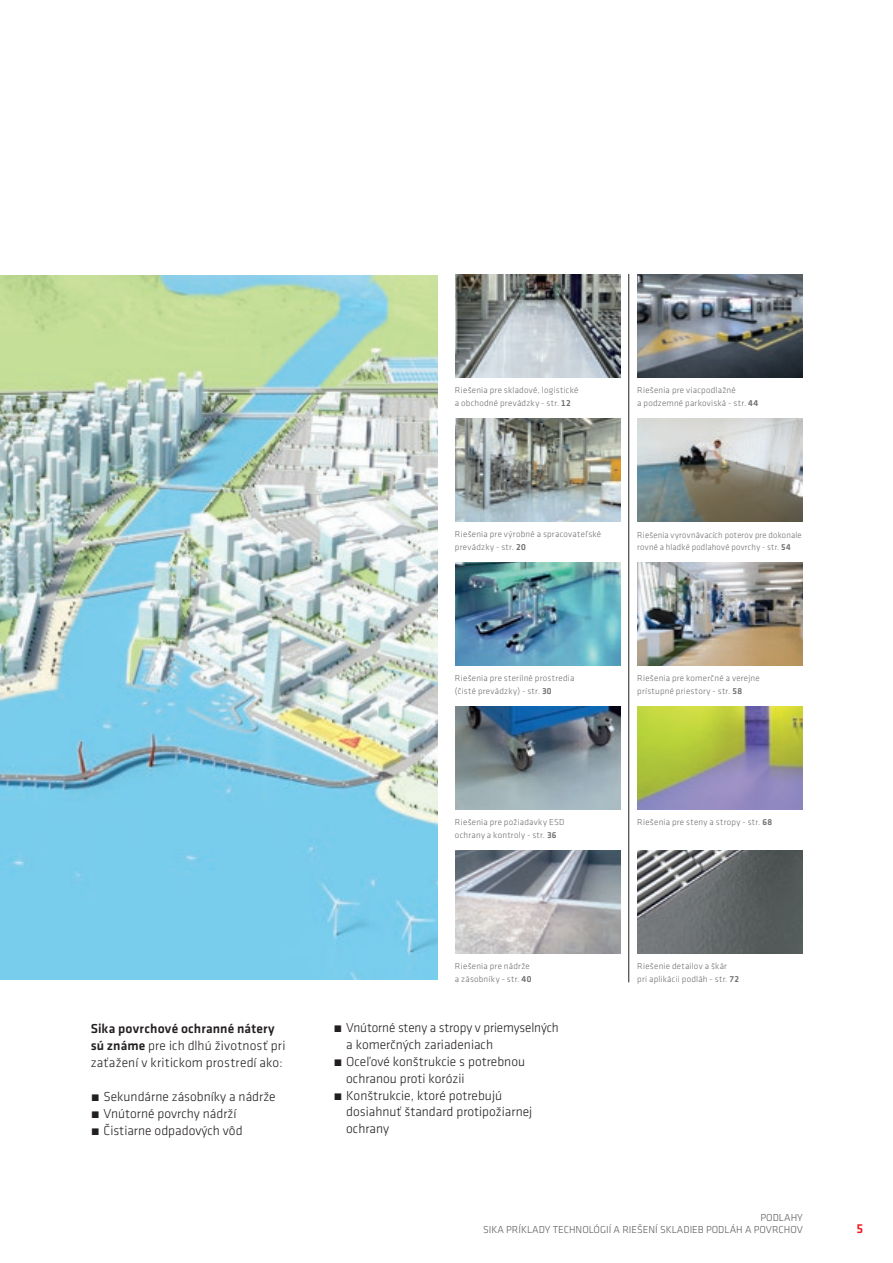
<style>
.page{position:relative;width:893px;height:1263px;background:#fff}
.page>*{position:absolute;margin:0;border:0;box-sizing:border-box;transform-origin:0 0}
.t1{font:300 13.5px/17px "Klavika";color:#231f20}
.t2{font:500 13.5px "Klavika";color:#ee1d23}
.t3{font:300 10.5px/12.6px "Klavika";color:#57585a;text-align:right}
.t4{font:300 9px/12.8px "Klavika";letter-spacing:.025em;color:#6c6d70}
.t5{font:300 9px/12.8px "Klavika";letter-spacing:.025em;color:#6c6d70;scale:.96 1}
.s1{font-weight:500}
</style>
<div class="page">
<img style="left:0;top:275px;width:438px;height:705px">
<img style="left:455px;top:275px;width:165px;height:102px">
<img style="left:455px;top:419px;width:165px;height:102px">
<img style="left:455px;top:563px;width:165px;height:102px">
<img style="left:455px;top:707px;width:165px;height:102px">
<img style="left:637px;top:563px;width:165px;height:102px">
<hr style="left:628px;top:274px;width:1px;height:708px;background:#231f20">
<img style="left:455px;top:850px;width:165px;height:103px">
<img style="left:637px;top:707px;width:165px;height:102px">
<img style="left:637px;top:419px;width:165px;height:102px">
<img style="left:637px;top:850px;width:165px;height:103px">
<img style="left:637px;top:275px;width:165px;height:102px">
<h1 class="t1" style="left:91px;top:1020px;width:196px"><span class="s1">Sika povrchové ochranné nátery sú známe</span> pre ich dlhú životnosť pri zaťažení v kritickom prostredí ako:</h1>
<h1 class="t1" style="left:91px;top:1088px;width:187px">́ Sekundárne zásobníky a nádrže ́ Vnútorné povrchy nádrží<br>́ Čistiarne odpadových vôd</h1>
<p class="t4" style="left:455px;top:384px;width:125px">Riešenia pre skladové, logistické a obchodné prevádzky - str. <span class="s1">12</span></p>
<p class="t4" style="left:637px;top:384px;width:123px">Riešenia pre viacpodlažné<br>a podzemné parkoviská - str. <span class="s1">44</span></p>
<p class="t4" style="left:455px;top:528px;width:148px">Riešenia pre výrobné a spracovateľské prevádzky - str. <span class="s1">20</span></p>
<p class="t5" style="left:637px;top:528px;width:173px">Riešenia vyrovnávacích poterov pre dokonale rovné a hladké podlahové povrchy - str. <span class="s1">54</span></p>
<p class="t4" style="left:455px;top:672px;width:121px">Riešenia pre sterilné prostredia (čisté prevádzky) - str. <span class="s1">30</span></p>
<p class="t4" style="left:637px;top:672px;width:124px">Riešenia pre komerčné a verejne prístupné priestory - str. <span class="s1">58</span></p>
<p class="t4" style="left:455px;top:816px;width:111px">Riešenia pre požiadavky ESD</p>
<p class="t4" style="left:637px;top:816px;width:136px">Riešenia pre steny a stropy - str. <span class="s1">68</span></p>
<p class="t4" style="left:455px;top:829px;width:103px">ochrany a kontroly - str. <span class="s1">36</span></p>
<p class="t4" style="left:455px;top:960px;width:78px">Riešenia pre nádrže a zásobníky - str. <span class="s1">40</span></p>
<h1 class="t1" style="left:333px;top:1018px;width:227px">́ Vnútorné steny a stropy v priemyselných</h1>
<h1 class="t1" style="left:346px;top:1035px;width:148px">a komerčných zariadeniach</h1>
<h1 class="t1" style="left:333px;top:1052px;width:193px">́ Oceľové konštrukcie s potrebnou</h1>
<h1 class="t1" style="left:346px;top:1069px;width:120px">ochranou proti korózii</h1>
<h1 class="t1" style="left:333px;top:1086px;width:170px">́ Konštrukcie, ktoré potrebujú</h1>
<h1 class="t1" style="left:346px;top:1103px;width:187px">dosiahnuť štandard protipožiarnej</h1>
<h1 class="t1" style="left:346px;top:1120px;width:44px">ochrany</h1>
<p class="t4" style="left:637px;top:960px;width:103px">Riešenie detailov a škár pri aplikácii podláh - str. <span class="s1">72</span></p>
<p class="t3" style="left:483px;top:1211px;width:321px">PODLAHY<br>SIKA PRÍKLADY TECHNOLÓGIÍ A RIEŠENÍ SKLADIEB PODLÁH A POVRCHOV</p>
<h1 class="t2" style="left:856px;top:1219px;width:8px">5</h1>
</div>
